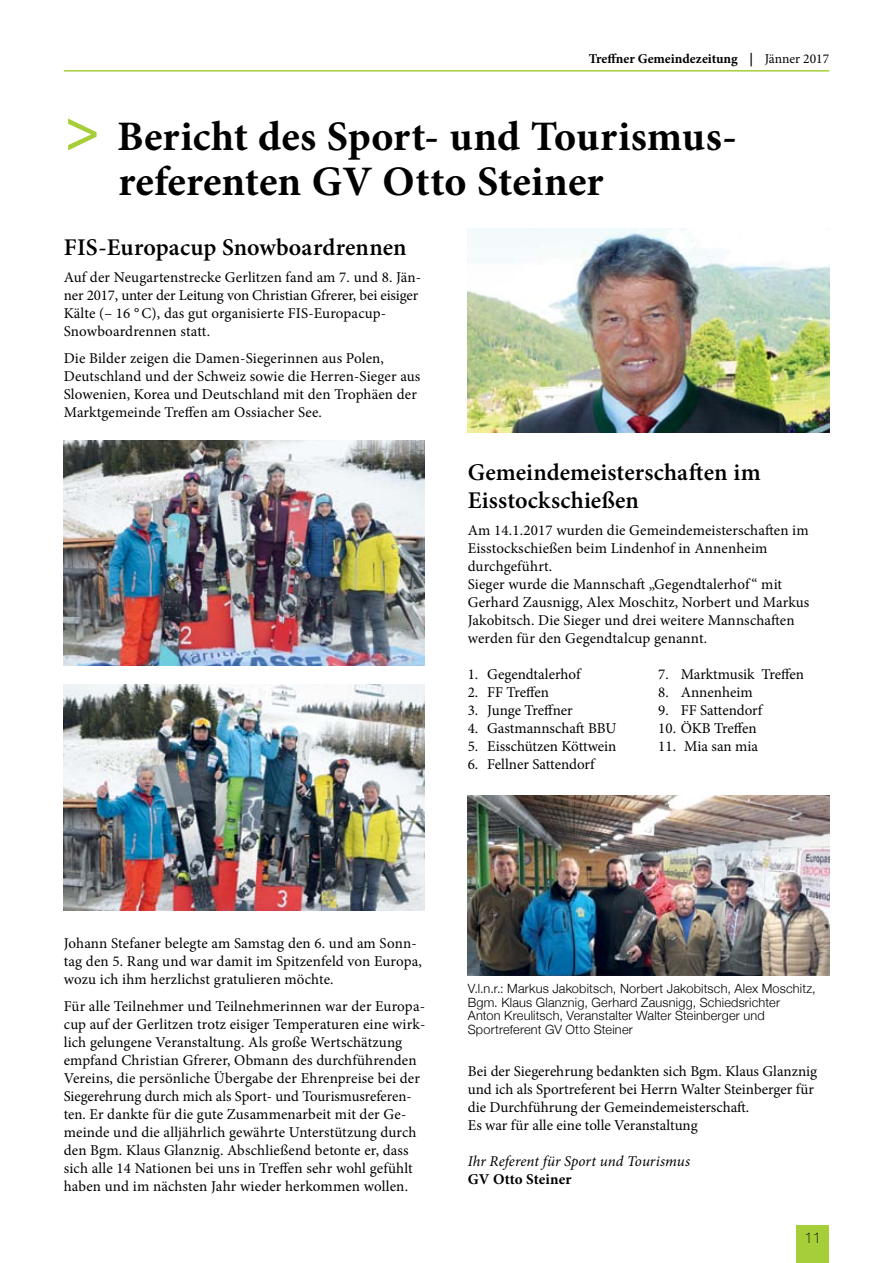
<style>
.page{position:relative;width:893px;height:1263px;background:#fff}
.page>*{position:absolute;margin:0;border:0;box-sizing:border-box;transform-origin:0 0}
.t1{font:700 42px/45px "Minion Pro";color:#000}
.t2{font:600 24px/28.5px "Minion Pro";letter-spacing:.005em;color:#000}
.t3{font:15px/18px "Minion Pro";letter-spacing:.005em;color:#000}
.t4{font:italic 15px "Minion Pro";color:#000}
.t5{font:700 15px "Minion Pro";letter-spacing:.005em;color:#000}
.t6{font:100 15px "Helvetica Neue";color:#000}
.t7{font:700 13.5px "Minion Pro";letter-spacing:-.005em;color:#000}
.t8{font:300 12.75px/13.8px "Helvetica Neue";letter-spacing:.015em;color:#000}
.s1{font-weight:400}
.s2{font-family:"Myriad Pro";font-weight:600;font-size:60px;color:#a6ce39}
</style>
<div class="page">
<div style="left:797px;top:1225px;width:32px;height:38px;background:#a6ce39"></div>
<img style="left:468px;top:229px;width:361px;height:203px">
<img style="left:63px;top:684px;width:362px;height:226px">
<img style="left:468px;top:795px;width:361px;height:180px">
<img style="left:63px;top:440px;width:362px;height:226px">
<hr style="left:64px;top:70px;width:765px;height:2px;background:#a6ce39">
<p class="t7" style="left:589px;top:49px;width:242px">Treffner Gemeindezeitung | <span class="s1">Jänner 2017</span></p>
<h1 class="t1" style="left:118px;top:114px;width:620px;text-indent:-54px"><span class="s2">&gt;</span> Bericht des Sport- und Tourismus&shy;referenten GV Otto Steiner</h1>
<h2 class="t2" style="left:64px;top:233px;width:344px">FIS-Europacup Snowboardrennen</h2>
<p class="t3" style="left:64px;top:268px;width:359px">Auf der Neugartenstrecke Gerlitzen fand am 7. und 8. Jän&shy;ner 2017, unter der Leitung von Christian Gfrerer, bei eisiger Kälte (– 16 ° C), das gut organisierte FIS-Europacup-Snowboardrennen statt.</p>
<p class="t3" style="left:64px;top:349px;width:358px">Die Bilder zeigen die Damen-Siegerinnen aus Polen, Deutschland und der Schweiz sowie die Herren-Sieger aus Slowenien, Korea und Deutschland mit den Trophäen der Marktgemeinde Treffen am Ossiacher See.</p>
<h2 class="t2" style="left:468px;top:458px;width:295px">Gemeindemeisterschaften im<br>Eisstockschießen</h2>
<p class="t3" style="left:468px;top:522px;width:343px">Am 14.1.2017 wurden die Gemeindemeisterschaften im Eisstockschießen beim Lindenhof in Annenheim durchgeführt.<br>Sieger wurde die Mannschaft „Gegendtalerhof “ mit Gerhard Zausnigg, Alex Moschitz, Norbert und Markus Jakobitsch. Die Sieger und drei weitere Mannschaften werden für den Gegendtalcup genannt.</p>
<p class="t3" style="left:468px;top:666px;width:114px">1. Gegendtalerhof</p>
<p class="t3" style="left:658px;top:666px;width:147px">7. Marktmusik Treffen</p>
<p class="t3" style="left:468px;top:684px;width:83px">2. FF Treffen</p>
<p class="t3" style="left:658px;top:684px;width:96px">8. Annenheim</p>
<p class="t3" style="left:468px;top:702px;width:107px">3. Junge Treffner</p>
<p class="t3" style="left:658px;top:702px;width:106px">9. FF Sattendorf</p>
<p class="t3" style="left:468px;top:720px;width:150px">4. Gastmannschaft BBU</p>
<p class="t3" style="left:658px;top:720px;width:100px">10. ÖKB Treffen</p>
<p class="t3" style="left:468px;top:738px;width:150px">5. Eisschützen Köttwein</p>
<p class="t3" style="left:658px;top:738px;width:101px">11. Mia san mia</p>
<p class="t3" style="left:468px;top:756px;width:128px">6. Fellner Sattendorf</p>
<p class="t3" style="left:64px;top:934px;width:360px">Johann Stefaner belegte am Samstag den 6. und am Sonn&shy;tag den 5. Rang und war damit im Spitzenfeld von Europa, wozu ich ihm herzlichst gratulieren möchte.</p>
<p class="t3" style="left:64px;top:997px;width:363px">Für alle Teilnehmer und Teilnehmerinnen war der Europa&shy;cup auf der Gerlitzen trotz eisiger Temperaturen eine wirk&shy;lich gelungene Veranstaltung. Als große Wertschätzung empfand Christian Gfrerer, Obmann des durchführenden Vereins, die persönliche Übergabe der Ehrenpreise bei der Siegerehrung durch mich als Sport- und Tourismusreferen&shy;ten. Er dankte für die gute Zusammenarbeit mit der Ge&shy;meinde und die alljährlich gewährte Unterstützung durch den Bgm. Klaus Glanznig. Abschließend betonte er, dass sich alle 14 Nationen bei uns in Treffen sehr wohl gefühlt haben und im nächsten Jahr wieder herkommen wollen.</p>
<p class="t8" style="left:468px;top:980px;width:350px">V.l.n.r.: Markus Jakobitsch, Norbert Jakobitsch, Alex Moschitz, Bgm. Klaus Glanznig, Gerhard Zausnigg, Schiedsrichter Anton Kreulitsch, Veranstalter Walter Steinberger und Sportreferent GV Otto Steiner</p>
<p class="t3" style="left:468px;top:1062px;width:351px">Bei der Siegerehrung bedankten sich Bgm. Klaus Glanznig und ich als Sportreferent bei Herrn Walter Steinberger für die Durchführung der Gemeindemeisterschaft.<br>Es war für alle eine tolle Veranstaltung</p>
<p class="t4" style="left:468px;top:1150px;width:224px">Ihr Referent für Sport und Tourismus</p>
<p class="t5" style="left:468px;top:1168px;width:105px">GV Otto Steiner</p>
<p class="t6" style="left:804px;top:1229px;width:18px">11</p>
</div>
